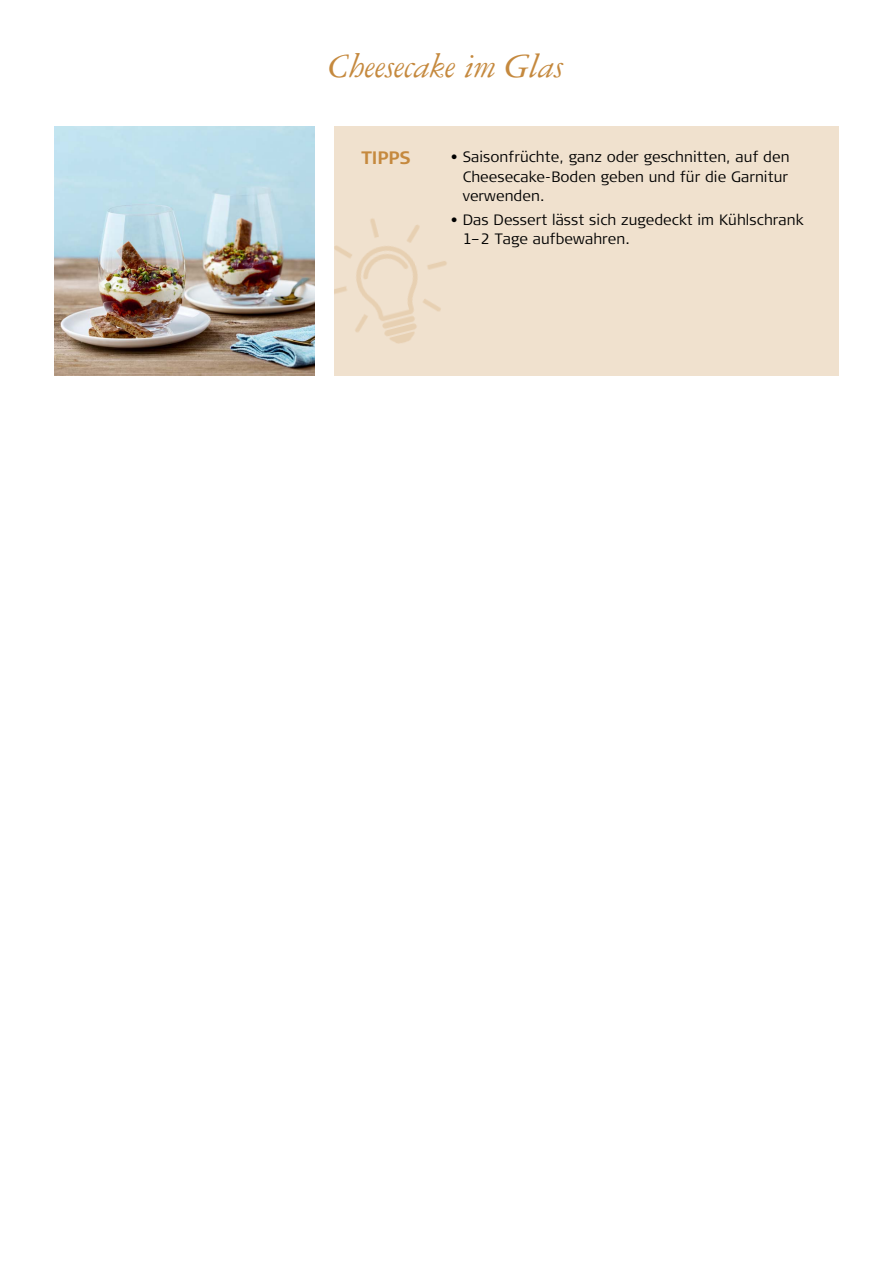
<style>
.page{position:relative;width:893px;height:1263px;background:#fff}
.page>*{position:absolute;margin:0;border:0;box-sizing:border-box;transform-origin:0 0}
.t1{font:italic 36px "Garamond 3 LT Std";letter-spacing:-.01em;color:#c5893e}
.t2{font:700 18px "Signa Column";color:#c5893e}
.t3{font:300 15px/19.5px "Signa Column";letter-spacing:.005em;color:#000;text-align:justify}
</style>
<div class="page">
<img style="left:54px;top:126px;width:261px;height:250px">
<div style="left:335px;top:126px;width:504px;height:250px;background:#f0e1ce"></div>
<img style="left:335px;top:218px;width:112px;height:126px">
<h1 class="t1" style="left:329px;top:47px;width:237px">Cheesecake im Glas</h1>
<p class="t2" style="left:361px;top:147px;width:51px">TIPPS</p>
<p class="t3" style="left:463px;top:148px;width:328px;text-indent:-12px">• Saisonfrüchte, ganz oder geschnitten, auf den Cheesecake-Boden geben und für die Garnitur verwenden.</p>
<p class="t3" style="left:463px;top:210px;width:342px;text-indent:-12px">• Das Dessert lässt sich zugedeckt im Kühlschrank<br>1–2 Tage aufbewahren.</p>
</div>
